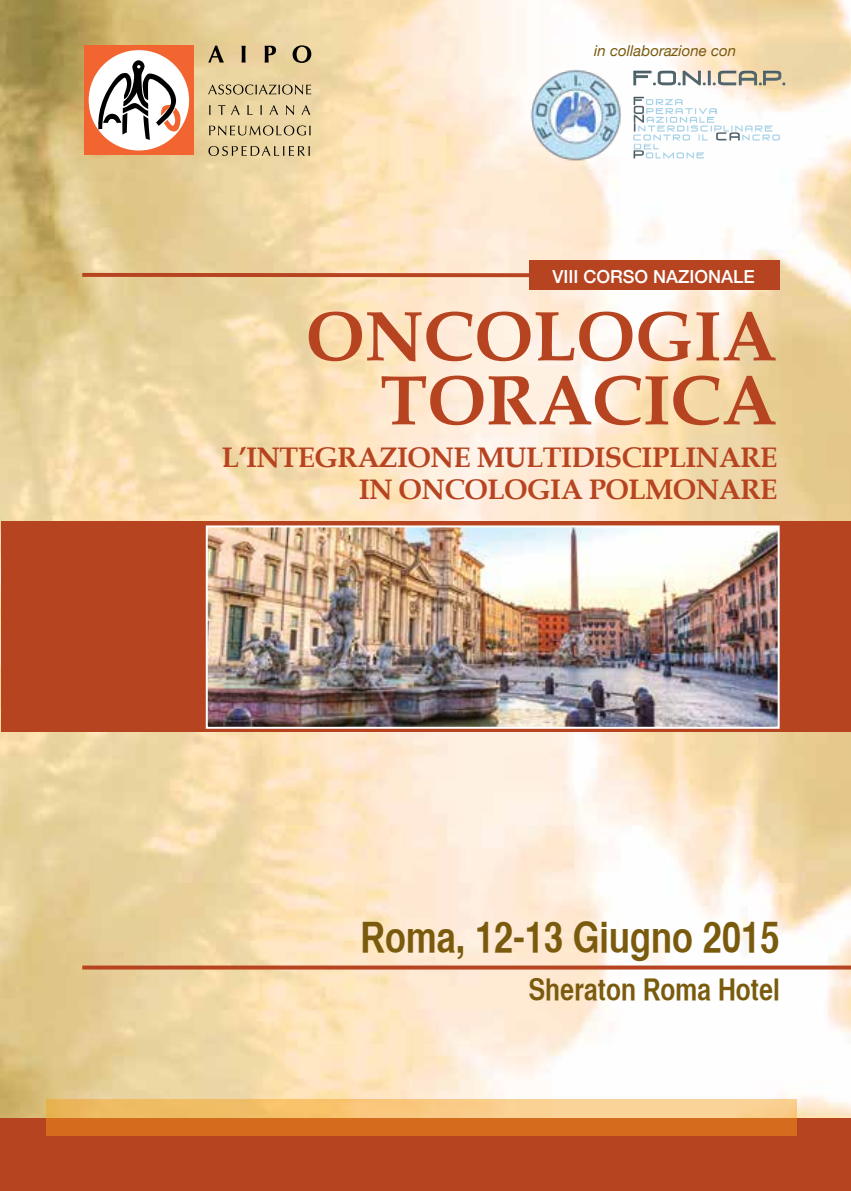
<style>
.page{position:relative;width:851px;height:1191px;background:#fff}
.page>*{position:absolute;margin:0;border:0;box-sizing:border-box;transform-origin:0 0}
.t1{font:700 70.6px/64px "Book Antiqua";color:#b74421;text-align:right}
.t2{font:42px "Helvetica CY Bold";color:#7a5b0d}
.t3{font:30px "Helvetica CY Bold";color:#7a5b0d}
.t4{font:700 28.2px/32px "Book Antiqua";letter-spacing:-.02em;color:#b74421;text-align:right}
.t5{font:500 18px "Helvetica Neue";color:#fff}
.t6{font:italic 15px "Helvetica Neue";color:#7a5b0d}
</style>
<div class="page">
<img style="left:0;top:584px;width:850px;height:535px">
<img style="left:0;top:0;width:850px;height:584px">
<div style="left:0;top:1119px;width:850px;height:72px;background:#b74421"></div>
<div style="left:84px;top:45px;width:110px;height:110px;background:#f26531"></div>
<div style="left:89px;top:50px;width:100px;height:100px;background:#fff;border-radius:50%"></div>
<svg style="left:96px;top:60px;width:85px;height:80px"></svg>
<svg style="left:208px;top:46px;width:16px;height:17px"></svg>
<svg style="left:241px;top:46px;width:4px;height:17px"></svg>
<svg style="left:264px;top:46px;width:12px;height:17px"></svg>
<svg style="left:292px;top:45px;width:19px;height:18px"></svg>
<svg style="left:208px;top:85px;width:103px;height:10px"></svg>
<svg style="left:218px;top:105px;width:7px;height:10px"></svg>
<svg style="left:231px;top:105px;width:9px;height:10px"></svg>
<svg style="left:247px;top:105px;width:5px;height:10px"></svg>
<svg style="left:260px;top:105px;width:2px;height:10px"></svg>
<svg style="left:269px;top:105px;width:9px;height:10px"></svg>
<svg style="left:286px;top:105px;width:8px;height:10px"></svg>
<svg style="left:301px;top:105px;width:9px;height:10px"></svg>
<svg style="left:209px;top:125px;width:101px;height:10px"></svg>
<svg style="left:208px;top:146px;width:102px;height:10px"></svg>
<div style="left:1px;top:521px;width:849px;height:211px;background:#b74421"></div>
<hr style="left:82px;top:273px;width:695px;height:4px;background:#b74421">
<div style="left:529px;top:260px;width:250px;height:29px;background:#b74421"></div>
<svg style="left:47px;top:1098px;width:750px;height:37px;background:#e69f53"></svg>
<img style="left:209px;top:528px;width:567px;height:198px">
<div style="left:206px;top:525px;width:573px;height:204px;border:2px solid #fff"></div>
<svg style="left:82px;top:965px;width:768px;height:4px;background:#bf5938"></svg>
<img style="left:528px;top:65px;width:260px;height:97px">
<img style="left:633px;top:70px;width:152px;height:15px">
<img style="left:633px;top:97px;width:49px;height:8px">
<img style="left:633px;top:106px;width:83px;height:8px">
<img style="left:643px;top:132px;width:136px;height:8px">
<img style="left:633px;top:143px;width:25px;height:6px">
<img style="left:633px;top:114px;width:81px;height:9px">
<img style="left:633px;top:150px;width:70px;height:8px">
<img style="left:633px;top:123px;width:139px;height:9px">
<p class="t6" style="left:594px;top:40px;width:144px">in collaborazione con</p>
<p class="t5" style="left:552px;top:262px;width:204px">VIII CORSO NAZIONALE</p>
<h1 class="t1" style="left:306px;top:305px;width:472px">ONCOLOGIA<br>TORACICA</h1>
<p class="t4" style="left:222px;top:442px;width:557px">L’INTEGRAZIONE MULTIDISCIPLINARE<br>IN ONCOLOGIA POLMONARE</p>
<h2 class="t2" style="left:360px;top:911px;width:420px">Roma, 12-13 Giugno 2015</h2>
<p class="t3" style="left:529px;top:970px;width:253px">Sheraton Roma Hotel</p>
</div>
